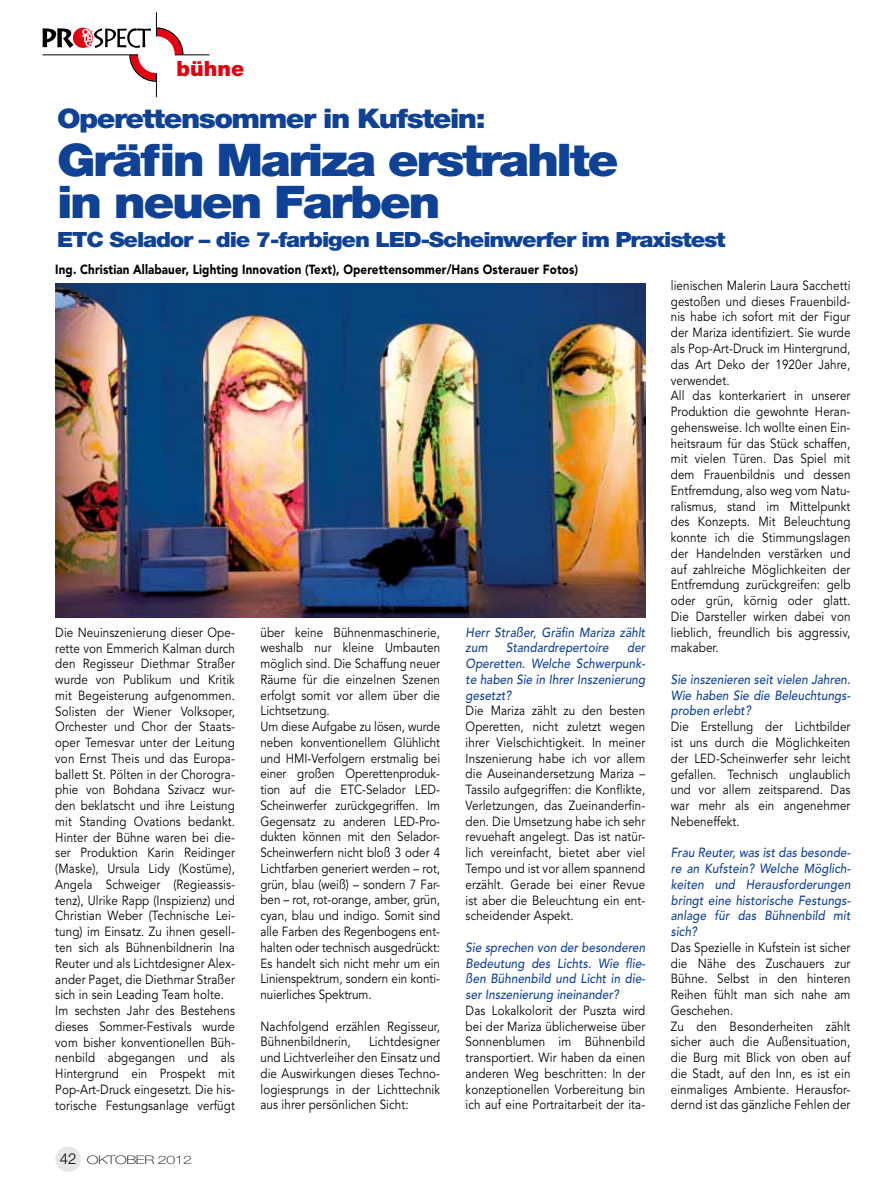
<style>
.page{position:relative;width:893px;height:1200px;background:#fff}
.page>*{position:absolute;margin:0;border:0;box-sizing:border-box;transform-origin:0 0}
.t1{font:900 45px/42px "Helvetica Neue";letter-spacing:-.05em;color:#0f4295;scale:1.1 1}
.t2{font:900 27px "Helvetica Neue";letter-spacing:-.05em;color:#0f4295;scale:1.1 1}
.t3{font:900 21px "Helvetica Neue";letter-spacing:-.05em;color:#0f4295;scale:1.1 1}
.t4{font:900 21px "Helvetica Neue";color:#e3000f}
.t5{font:13.2px/15.8px "Avenir";letter-spacing:.01em;color:#000;scale:.88 1}
.t6{font:italic 500 13.2px/15.8px "Avenir";letter-spacing:.01em;color:#0f4295;text-align:justify;scale:.88 1}
.t7{font:900 13.2px "Avenir";letter-spacing:.01em;color:#000;scale:.88 1}
.t8{font:100 11.7px "Helvetica Neue";letter-spacing:-.025em;color:#000;scale:1.35 1}
.s1{font-weight:300;font-size:15px}
</style>
<div class="page">
<hr style="left:175px;top:54px;width:35px;height:1px;background:#000">
<svg style="left:43px;top:13px;width:143px;height:84px"></svg>
<div style="left:55px;top:1146px;width:26px;height:25px;background:#e7e7e7;border-radius:50%"></div>
<img style="left:55px;top:284px;width:590px;height:333px">
<h3 class="t4" style="left:177px;top:56px;width:69px">bühne</h3>
<h2 class="t2" style="left:57px;top:102px;width:391px">Operettensommer in Kufstein:</h2>
<h1 class="t1" style="left:57px;top:138px;width:512px">Gräfin Mariza erstrahlte in neuen Farben</h1>
<h3 class="t3" style="left:57px;top:226px;width:609px">ETC Selador – die 7-farbigen LED-Scheinwerfer im Praxistest</h3>
<p class="t7" style="left:55px;top:261px;width:596px">Ing. Christian Allabauer, Lighting Innovation (Text), Operettensommer/Hans Osterauer Fotos)</p>
<p class="t5" style="left:55px;top:624px;width:206px">Die Neuinszenierung dieser Ope&shy;rette von Emmerich Kalman durch den Regisseur Diethmar Straßer wurde von Publikum und Kritik mit Begeisterung aufgenommen.<br>Solisten der Wiener Volksoper,<br>Orchester und Chor der Staats&shy;oper Temesvar unter der Leitung von Ernst Theis und das Europa&shy;ballett St. Pölten in der Chorogra&shy;phie von Bohdana Szivacz wur&shy;den beklatscht und ihre Leistung mit Standing Ovations bedankt.<br>Hinter der Bühne waren bei die&shy;ser Produktion Karin Reidinger (Maske), Ursula Lidy (Kostüme),<br>Angela Schweiger (Regieassis&shy;tenz), Ulrike Rapp (Inspizienz) und<br>Christian Weber (Technische Lei&shy;tung) im Einsatz. Zu ihnen gesell&shy;ten sich als Bühnenbildnerin Ina<br>Reuter und als Lichtdesigner Alex&shy;ander Paget, die Diethmar Straßer sich in sein Leading Team holte.<br>Im sechsten Jahr des Bestehens dieses Sommer-Festivals wurde vom bisher konventionellen Büh&shy;nenbild abgegangen und als<br>Hintergrund ein Prospekt mit<br>Pop-Art-Druck eingesetzt. Die his&shy;torische Festungsanlage verfügt</p>
<p class="t8" style="left:60px;top:1152px;width:99px"><span class="s1">42</span> OKTOBER 2012</p>
<p class="t5" style="left:260px;top:624px;width:206px">über keine Bühnenmaschinerie, weshalb nur kleine Umbauten möglich sind. Die Schaffung neuer<br>Räume für die einzelnen Szenen erfolgt somit vor allem über die<br>Lichtsetzung.<br>Um diese Aufgabe zu lösen, wurde neben konventionellem Glühlicht und HMI-Verfolgern erstmalig bei einer großen Operettenproduk&shy;tion auf die ETC-Selador LED-<br>Scheinwerfer zurückgegriffen. Im<br>Gegensatz zu anderen LED-Pro&shy;dukten können mit den Selador-<br>Scheinwerfern nicht bloß 3 oder 4<br>Lichtfarben generiert werden – rot, grün, blau (weiß) – sondern 7 Far&shy;ben – rot, rot-orange, amber, grün, cyan, blau und indigo. Somit sind alle Farben des Regenbogens ent&shy;halten oder technisch ausgedrückt:<br>Es handelt sich nicht mehr um ein<br>Linienspektrum, sondern ein konti&shy;nuierliches Spektrum.</p>
<p class="t5" style="left:260px;top:1018px;width:206px">Nachfolgend erzählen Regisseur,<br>Bühnenbildnerin,</p>
<p class="t5" style="left:260px;top:1033px;width:206px;text-align:justify;text-indent:109px">Lichtdesigner und Lichtverleiher den Einsatz und die Auswirkungen dieses Techno&shy;logiesprungs in der Lichttechnik aus ihrer persönlichen Sicht:</p>
<p class="t6" style="left:466px;top:624px;width:206px">Herr Straßer, Gräfin Mariza zählt zum</p>
<p class="t6" style="left:466px;top:640px;width:206px;text-indent:162px">der Operetten. Welche Schwerpunk&shy;te haben Sie in Ihrer Inszenierung gesetzt?</p>
<p class="t5" style="left:466px;top:703px;width:206px;text-align:justify">Die Mariza zählt zu den besten Operetten, nicht zuletzt wegen ihrer Vielschichtigkeit. In meiner Inszenierung habe ich vor allem die Auseinandersetzung Mariza – Tassilo aufgegriffen: die Konflikte, Verletzungen, das Zueinanderfin&shy;den. Die Umsetzung habe ich sehr revuehaft angelegt. Das ist natür&shy;lich vereinfacht, bietet aber viel Tempo und ist vor allem spannend erzählt. Gerade bei einer Revue ist aber die Beleuchtung ein ent&shy;scheidender Aspekt.</p>
<p class="t6" style="left:466px;top:939px;width:206px">Sie sprechen von der besonderen Bedeutung des Lichts. Wie flie&shy;ßen Bühnenbild und Licht in die&shy;ser Inszenierung ineinander?</p>
<p class="t5" style="left:466px;top:1002px;width:206px;text-align:justify">Das Lokalkolorit der Puszta wird bei der Mariza üblicherweise über Sonnenblumen im Bühnenbild transportiert. Wir haben da einen anderen Weg beschritten: In der konzeptionellen Vorbereitung bin ich auf eine Portraitarbeit der ita-</p>
<p class="t6" style="left:506px;top:640px;width:118px">Standardrepertoire</p>
<p class="t5" style="left:671px;top:278px;width:206px">lienischen Malerin Laura Sacchetti gestoßen und dieses Frauenbild&shy;nis habe ich sofort mit der Figur der Mariza identifiziert. Sie wurde als Pop-Art-Druck im Hintergrund, das Art Deko der 1920er Jahre, verwendet.<br>All das konterkariert in unserer<br>Produktion die gewohnte Heran&shy;gehensweise. Ich wollte einen Ein&shy;heitsraum für das Stück schaffen, mit vielen Türen. Das Spiel mit dem Frauenbildnis und dessen<br>Entfremdung, also weg vom Natu&shy;ralismus, stand im Mittelpunkt des Konzepts. Mit Beleuchtung konnte ich die Stimmungslagen der Handelnden verstärken und auf zahlreiche Möglichkeiten der<br>Entfremdung zurückgreifen: gelb oder grün, körnig oder glatt.<br>Die Darsteller wirken dabei von lieblich, freundlich bis aggressiv, makaber.</p>
<p class="t6" style="left:671px;top:671px;width:206px">Sie inszenieren seit vielen Jahren.<br>Wie haben Sie die Beleuchtungs&shy;proben erlebt?</p>
<p class="t5" style="left:671px;top:719px;width:206px;text-align:justify">Die Erstellung der Lichtbilder ist uns durch die Möglichkeiten der LED-Scheinwerfer sehr leicht gefallen. Technisch unglaublich und vor allem zeitsparend. Das war mehr als ein angenehmer Nebeneffekt.</p>
<p class="t6" style="left:671px;top:845px;width:206px">Frau Reuter, was ist das besonde&shy;re an Kufstein? Welche Möglich&shy;keiten und Herausforderungen bringt eine historische Festungs&shy;anlage für das Bühnenbild mit sich?</p>
<p class="t5" style="left:671px;top:939px;width:206px">Das Spezielle in Kufstein ist sicher die Nähe des Zuschauers zur<br>Bühne. Selbst in den hinteren<br>Reihen fühlt man sich nahe am<br>Geschehen.<br>Zu den Besonderheiten zählt sicher auch die Außensituation, die Burg mit Blick von oben auf die Stadt, auf den Inn, es ist ein einmaliges Ambiente. Herausfor&shy;dernd ist das gänzliche Fehlen der</p>
</div>
